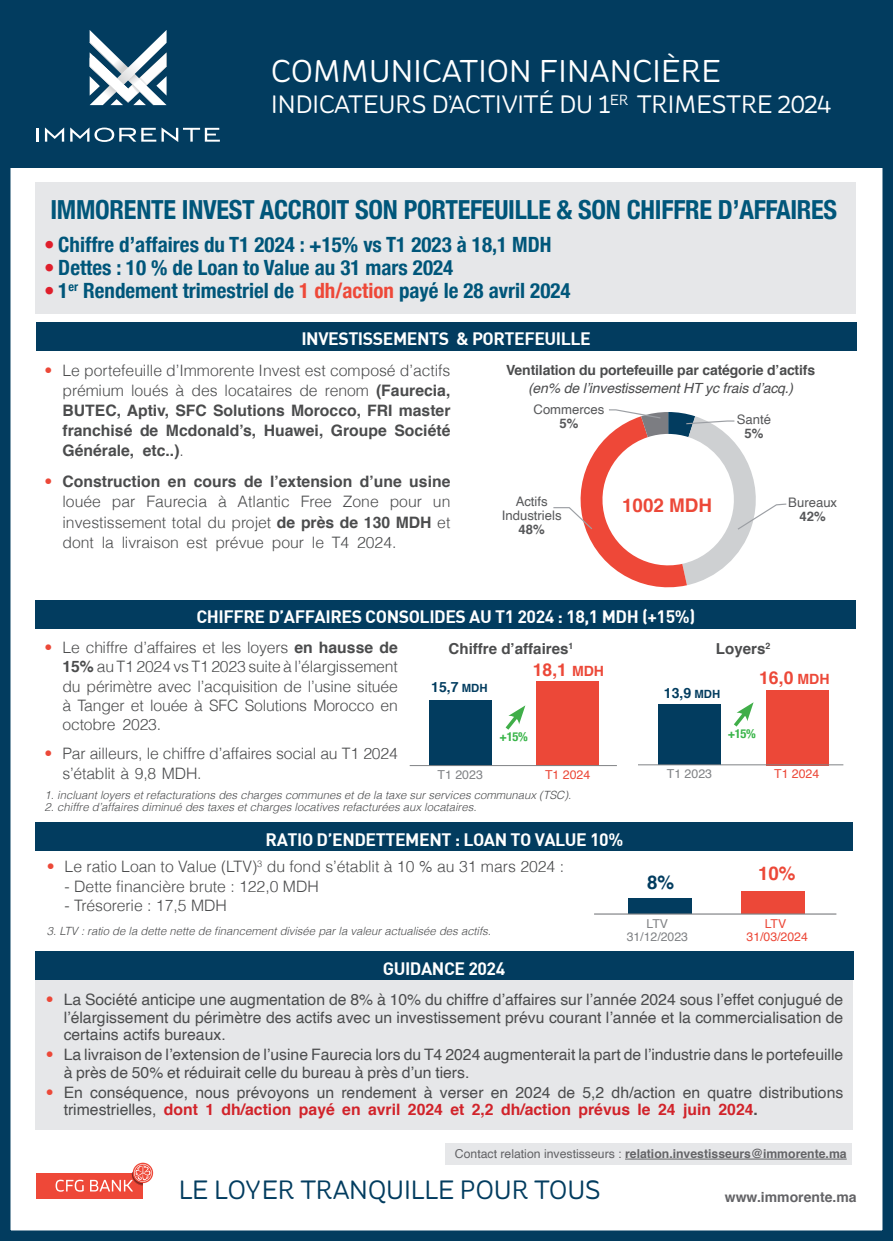
<style>
.page{position:relative;width:893px;height:1241px;background:#fff}
.page>*{position:absolute;margin:0;border:0;box-sizing:border-box;transform-origin:0 0}
.t1{font:31.5px "St Ryde";letter-spacing:-.01em;color:#fff}
.t2{font:26.43px "St Ryde";letter-spacing:-.025em;color:#023c5f}
.t3{font:700 condensed 26.25px "Helvetica Neue";letter-spacing:-.01em;color:#00567a}
.t4{font:25.2px "St Ryde";letter-spacing:-.025em;color:#fff}
.t5{font:700 condensed 21px "Helvetica Neue";color:#00567a}
.t6{font:700 18.9px "Helvetica";color:#ec4838}
.t7{font:700 18.72px "Helvetica";color:#ec4838}
.t8{font:700 18.72px "Helvetica";color:#023c5f}
.t9{font:17.68px "DIN Bold";letter-spacing:-.025em;color:#fff}
.t10{font:700 17.68px "Helvetica";color:#ec4838}
.t11{font:15.75px/17.5px "Helvetica";color:#4b4c4d}
.t12{font:300 15.75px/19.2px "Helvetica";letter-spacing:-.01em;color:#4b4c4d;text-align:justify}
.t13{font:700 15.75px/20.1px "Helvetica";color:#4b4c4d;text-align:justify}
.t14{font:700 15.05px "Helvetica";color:#4b4c4d}
.t15{font:700 14.17px "Helvetica";color:#023c5f}
.t16{font:700 14px "Helvetica";letter-spacing:-.01em;color:#4b4c4d}
.t17{font:italic 14px "Helvetica";letter-spacing:-.01em;color:#4b4c4d}
.t18{font:700 14px "Helvetica";color:#636366}
.t19{font:13.12px/14px "Helvetica";color:#57585a;text-align:center}
.t20{font:700 13.12px "Helvetica";color:#57585a}
.t21{font:700 condensed 12.42px "Helvetica Neue";color:#3ab54a}
.t22{font:700 12.25px "Helvetica";color:#636366}
.t23{font:12.25px/12.2px "Helvetica";color:#808285;text-align:center}
.t24{font:12.25px/12.2px "Helvetica";color:#ec4838;text-align:center}
.t25{font:italic 300 11.38px "Helvetica";color:#4b4c4d}
.s1{color:#df1f2c}
.s2{color:#ee4838}
.s3{font-weight:300;color:#ec4838}
.s4{font-weight:300}
.s5{color:#ec4838}
.s6{font-weight:700}
.s7{font-size:14.17px}
.s8{font-size:11.38px}
.s9{font-weight:700;color:#d1232a}
.s10{font-weight:400}
</style>
<div class="page">
<div style="left:0;top:0;width:893px;height:1240px;border:10px solid #023c5f"></div>
<div style="left:36px;top:971px;width:817px;height:159px;background:#e6e7e9"></div>
<div style="left:11px;top:7px;width:881px;height:160px;background:#023c5f"></div>
<div style="left:36px;top:183px;width:820px;height:131px;background:#e6e7e9"></div>
<div style="left:36px;top:1172px;width:107px;height:26px;background:#ee4838"></div>
<svg style="left:56px;top:1179px;width:28px;height:12px"></svg>
<svg style="left:90px;top:1163px;width:62px;height:28px"></svg>
<div style="left:36px;top:322px;width:821px;height:28px;background:#023c5f"></div>
<div style="left:36px;top:822px;width:817px;height:29px;background:#023c5f"></div>
<div style="left:35px;top:951px;width:818px;height:28px;background:#023c5f"></div>
<div style="left:36px;top:600px;width:820px;height:28px;background:#023c5f"></div>
<hr style="left:36px;top:128px;width:3px;height:14px;background:#fff">
<svg style="left:45px;top:128px;width:19px;height:14px"></svg>
<svg style="left:70px;top:127px;width:86px;height:15px"></svg>
<svg style="left:162px;top:128px;width:58px;height:14px"></svg>
<svg style="left:90px;top:30px;width:77px;height:75px"></svg>
<div style="left:766px;top:690px;width:62px;height:75px;background:#ec4838"></div>
<div style="left:659px;top:704px;width:62px;height:61px;background:#023c5f"></div>
<hr style="left:638px;top:764px;width:205px;height:1px;background:#808285">
<svg style="left:734px;top:702px;width:20px;height:25px"></svg>
<div style="left:537px;top:681px;width:62px;height:84px;background:#ec4838"></div>
<div style="left:429px;top:699px;width:62px;height:66px;background:#023c5f"></div>
<hr style="left:410px;top:765px;width:207px;height:1px;background:#808285">
<svg style="left:505px;top:705px;width:20px;height:25px"></svg>
<div style="left:741px;top:891px;width:64px;height:23px;background:#ec4838"></div>
<div style="left:628px;top:898px;width:63px;height:16px;background:#023c5f"></div>
<hr style="left:594px;top:913px;width:242px;height:1px;background:#808285">
<div style="left:445px;top:1142px;width:407px;height:22px;background:#e6e7e9"></div>
<hr style="left:625px;top:1158px;width:222px;height:1px;background:#636366">
<svg style="left:553px;top:409px;width:234px;height:179px"></svg>
<h1 class="t1" style="left:271px;top:52px;width:452px">COMMUNICATION FINANCIÈRE</h1>
<h3 class="t4" style="left:271px;top:90px;width:562px">INDICATEURS D’ACTIVITÉ DU 1<sup>ER</sup> TRIMESTRE 2024</h3>
<h3 class="t3" style="left:50px;top:188px;width:788px">IMMORENTE INVEST ACCROIT SON PORTEFEUILLE &amp; SON CHIFFRE D’AFFAIRES</h3>
<h3 class="t5" style="left:44px;top:227px;width:509px"><span class="s1">•</span> Chiffre d’affaires du T1 2024 : +15% vs T1 2023 à 18,1 MDH</h3>
<h3 class="t5" style="left:44px;top:250px;width:410px"><span class="s1">•</span> Dettes : 10 % de Loan to Value au 31 mars 2024</h3>
<h3 class="t5" style="left:44px;top:272px;width:528px"><span class="s1">•</span> 1<sup>er</sup> Rendement trimestriel de <span class="s2">1 dh/action</span> payé le 28 avril 2024</h3>
<p class="t9" style="left:301px;top:327px;width:291px">INVESTISSEMENTS &amp; PORTEFEUILLE</p>
<p class="t13" style="left:62px;top:360px;width:389px;text-indent:-18px"><span class="s3">•</span> <span class="s4">Le portefeuille d’Immorente Invest est composé d’actifs prémium loués à des locataires de renom</span> (Faurecia, BUTEC, Aptiv, SFC Solutions Morocco, FRI master franchisé de Mcdonald’s, Huawei, Groupe Société Générale, etc..)<span class="s4">.</span></p>
<p class="t12" style="left:62px;top:470px;width:389px;line-height:20.1px;text-indent:-18px"><span class="s5">•</span> <span class="s6">Construction en cours de l’extension d’une usine </span>louée par Faurecia à Atlantic Free Zone pour un investissement total du projet <span class="s6">de près de 130 MDH</span> et dont la livraison est prévue pour le T4 2024.</p>
<p class="t16" style="left:506px;top:359px;width:311px">Ventilation du portefeuille par catégorie d’actifs</p>
<p class="t17" style="left:528px;top:376px;width:267px">(en% de l’investissement HT yc frais d’acq.)</p>
<p class="t19" style="left:533px;top:403px;width:72px">Commerces</p>
<p class="t20" style="left:559px;top:413px;width:20px">5%</p>
<p class="t19" style="left:737px;top:413px;width:36px">Santé</p>
<p class="t20" style="left:744px;top:423px;width:20px">5%</p>
<p class="t19" style="left:502px;top:495px;width:61px">Actifs<br>Industriels</p>
<p class="t20" style="left:519px;top:519px;width:28px">48%</p>
<p class="t6" style="left:622px;top:490px;width:92px">1002 MDH</p>
<p class="t19" style="left:788px;top:496px;width:50px">Bureaux</p>
<p class="t20" style="left:800px;top:506px;width:28px">42%</p>
<p class="t9" style="left:196px;top:605px;width:500px">CHIFFRE D’AFFAIRES CONSOLIDES AU T1 2024 : 18,1 MDH (+15%)</p>
<p class="t12" style="left:62px;top:636px;width:337px;text-indent:-18px"><span class="s5">•</span> Le chiffre d’affaires et les loyers <span class="s6">en hausse de 15%</span> au T1 2024 vs T1 2023 suite à l’élargissement du périmètre avec l’acquisition de l’usine située à Tanger et louée à SFC Solutions Morocco en octobre 2023.</p>
<p class="t12" style="left:62px;top:743px;width:337px;text-indent:-18px"><span class="s5">•</span> Par ailleurs, le chiffre d’affaires social au T1 2024 s’établit à 9,8 MDH.</p>
<p class="t25" style="left:45px;top:785px;width:528px">1. incluant loyers et refacturations des charges communes et de la taxe sur services communaux (TSC).</p>
<p class="t25" style="left:45px;top:796px;width:433px">2. chiffre d’affaires diminué des taxes et charges locatives refacturées aux locataires.</p>
<p class="t14" style="left:449px;top:636px;width:126px">Chiffre d’affaires<sup>1</sup></p>
<p class="t10" style="left:533px;top:655px;width:73px">18,1 <span class="s7">MDH</span></p>
<p class="t15" style="left:431px;top:675px;width:58px">15,7 <span class="s8">MDH</span></p>
<p class="t21" style="left:499px;top:726px;width:30px">+15%</p>
<p class="t23" style="left:438px;top:768px;width:47px">T1 2023</p>
<p class="t24" style="left:545px;top:768px;width:47px">T1 2024</p>
<p class="t14" style="left:716px;top:636px;width:56px">Loyers<sup>2</sup></p>
<p class="t15" style="left:664px;top:681px;width:58px">13,9 <span class="s8">MDH</span></p>
<p class="t10" style="left:759px;top:663px;width:72px">16,0 <span class="s7">MDH</span></p>
<p class="t21" style="left:728px;top:723px;width:30px">+15%</p>
<p class="t23" style="left:667px;top:767px;width:47px">T1 2023</p>
<p class="t24" style="left:774px;top:767px;width:47px">T1 2024</p>
<p class="t9" style="left:266px;top:827px;width:359px">RATIO D’ENDETTEMENT : LOAN TO VALUE 10%</p>
<p class="t12" style="left:47px;top:855px;width:519px"><span class="s5">•</span> Le ratio Loan to Value (LTV)<sup>3</sup> du fond s’établit à 10 % au 31 mars 2024 :</p>
<p class="t12" style="left:65px;top:875px;width:256px">- Dette financière brute : 122,0 MDH</p>
<p class="t12" style="left:65px;top:894px;width:164px">- Trésorerie : 17,5 MDH</p>
<p class="t25" style="left:47px;top:921px;width:446px">3. LTV : ratio de la dette nette de financement divisée par la valeur actualisée des actifs.</p>
<p class="t9" style="left:383px;top:956px;width:124px">GUIDANCE 2024</p>
<p class="t7" style="left:758px;top:858px;width:39px">10%</p>
<p class="t8" style="left:647px;top:866px;width:29px">8%</p>
<p class="t23" style="left:627px;top:918px;width:63px">LTV<br>31/12/2023</p>
<p class="t24" style="left:746px;top:918px;width:63px">LTV<br>31/03/2024</p>
<p class="t11" style="left:64px;top:991px;width:781px;text-align:justify;text-indent:-18px"><span class="s3">•</span> La Société anticipe une augmentation de 8% à 10% du chiffre d’affaires sur l’année 2024 sous l’effet conjugué de l’élargissement du périmètre des actifs avec un investissement prévu courant l’année et la commercialisation de certains actifs bureaux.</p>
<p class="t11" style="left:64px;top:1046px;width:781px;text-indent:-18px"><span class="s3">•</span> La livraison de l’extension de l’usine Faurecia lors du T4 2024 augmenterait la part de l’industrie dans le portefeuille à près de 50% et réduirait celle du bureau à près d’un tiers.</p>
<p class="t11" style="left:64px;top:1083px;width:781px;text-indent:-18px"><span class="s3">•</span> En conséquence, nous prévoyons un rendement à verser en 2024 de 5,2 dh/action en quatre distributions trimestrielles, <span class="s9">dont 1 dh/action payé en avril 2024 et 2,2 dh/action prévus le 24 juin 2024</span><span class="s6">.</span></p>
<p class="t22" style="left:455px;top:1143px;width:393px"><span class="s10">Contact relation investisseurs :</span> relation.investisseurs@immorente.ma</p>
<h2 class="t2" style="left:178px;top:1173px;width:424px">LE LOYER TRANQUILLE POUR TOUS</h2>
<p class="t18" style="left:725px;top:1185px;width:133px">www.immorente.ma</p>
</div>
